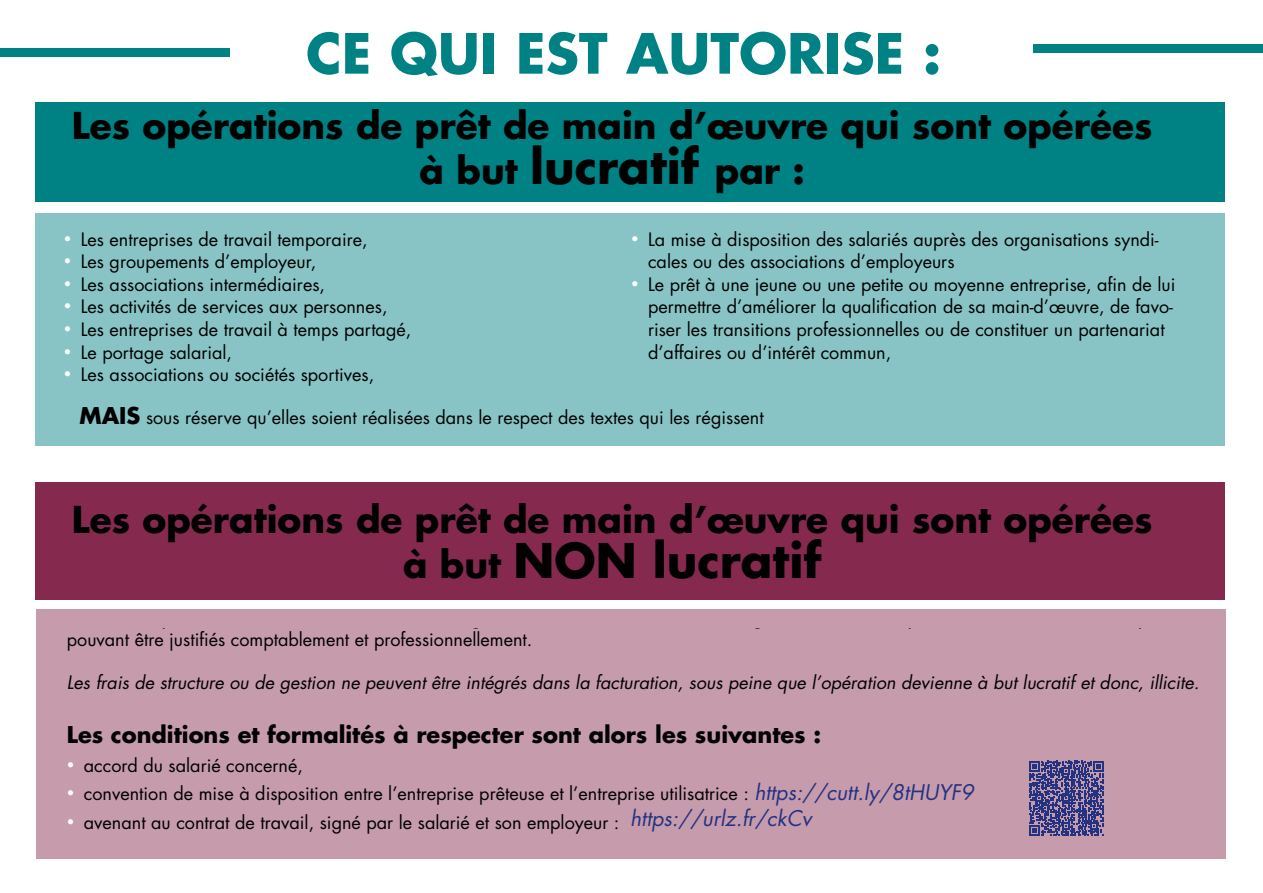
<style>
.page{position:relative;width:1263px;height:893px;background:#fff}
.page>*{position:absolute;margin:0;border:0;box-sizing:border-box;transform-origin:0 0}
.t1{font:700 54px "Futura Std";color:#008183}
.t2{font:700 46.5px "Futura Std";color:#000}
.t3{font:700 36px/45px "Futura Std";color:#000;text-align:center}
.t4{font:700 22.5px "Futura Std";color:#000}
.t5{font:18px/22.5px "Futura Std";color:#000}
.t6{font:italic 18px "Futura Std";color:#000}
.s1{font-size:46.5px}
.s2{font-weight:700;font-size:22.5px}
.s3{font-size:36px}
.s4{font-style:italic;font-size:21px;color:#243282}
</style>
<div class="page">
<div style="left:0;top:48px;width:230px;height:9px;background:#008183"></div>
<div style="left:1033px;top:44px;width:230px;height:9px;background:#008183"></div>
<div style="left:35px;top:102px;width:1190px;height:100px;background:#008183"></div>
<div style="left:35px;top:213px;width:1190px;height:233px;background:#88c4c5"></div>
<div style="left:35px;top:483px;width:1190px;height:117px;background:#86294e"></div>
<div style="left:37px;top:610px;width:1189px;height:249px;background:#c69bac"></div>
<svg style="left:1029px;top:761px;width:75px;height:75px"></svg>
<h1 class="t1" style="left:306px;top:18px;width:637px">CE QUI EST AUTORISE :</h1>
<h3 class="t3" style="left:72px;top:103px;width:1082px">Les opérations de prêt de main d’œuvre qui sont opérées à but <span class="s1">lucratif</span> par :</h3>
<p class="t5" style="left:64px;top:228px;width:305px"><sup>•</sup> Les entreprises de travail temporaire,</p>
<p class="t5" style="left:64px;top:251px;width:254px"><sup>•</sup> Les groupements d’employeur,</p>
<p class="t5" style="left:64px;top:273px;width:263px"><sup>•</sup> Les associations intermédiaires,</p>
<p class="t5" style="left:64px;top:296px;width:325px"><sup>•</sup> Les activités de services aux personnes,</p>
<p class="t5" style="left:64px;top:318px;width:349px"><sup>•</sup> Les entreprises de travail à temps partagé,</p>
<p class="t5" style="left:64px;top:341px;width:170px"><sup>•</sup> Le portage salarial,</p>
<p class="t5" style="left:64px;top:363px;width:312px"><sup>•</sup> Les associations ou sociétés sportives,</p>
<p class="t5" style="left:648px;top:228px;width:512px;text-indent:-17px"><sup>•</sup> La mise à disposition des salariés auprès des organisations syndi&shy;cales ou des associations d’employeurs</p>
<p class="t5" style="left:648px;top:273px;width:529px;text-indent:-17px"><sup>•</sup> Le prêt à une jeune ou une petite ou moyenne entreprise, afin de lui permettre d’améliorer la qualification de sa main-d’œuvre, de favo&shy;riser les transitions professionnelles ou de constituer un partenariat d’affaires ou d’intérêt commun,</p>
<p class="t5" style="left:80px;top:407px;width:685px"><span class="s2">MAIS</span> sous réserve qu’elles soient réalisées dans le respect des textes qui les régissent</p>
<h3 class="t3" style="left:72px;top:496px;width:1082px">Les opérations de prêt de main d’œuvre qui sont opérées</h3>
<h2 class="t2" style="left:403px;top:529px;width:420px"><span class="s3">à but</span> NON lucratif</h2>
<p class="t5" style="left:67px;top:628px;width:467px">pouvant être justifiés comptablement et professionnellement.</p>
<p class="t6" style="left:67px;top:671px;width:1134px">Les frais de structure ou de gestion ne peuvent être intégrés dans la facturation, sous peine que l’opération devienne à but lucratif et donc, illicite.</p>
<p class="t4" style="left:67px;top:720px;width:756px">Les conditions et formalités à respecter sont alors les suivantes :</p>
<p class="t5" style="left:67px;top:754px;width:238px"><sup>•</sup> accord du salarié concerné,</p>
<p class="t5" style="left:67px;top:782px;width:908px"><sup>•</sup> convention de mise à disposition entre l’entreprise prêteuse et l’entreprise utilisatrice : <span class="s4">https://cutt.ly/8tHUYF9</span></p>
<p class="t5" style="left:67px;top:811px;width:746px"><sup>•</sup> avenant au contrat de travail, signé par le salarié et son employeur : <sup>https://urlz.fr/ckCv</sup></p>
</div>
